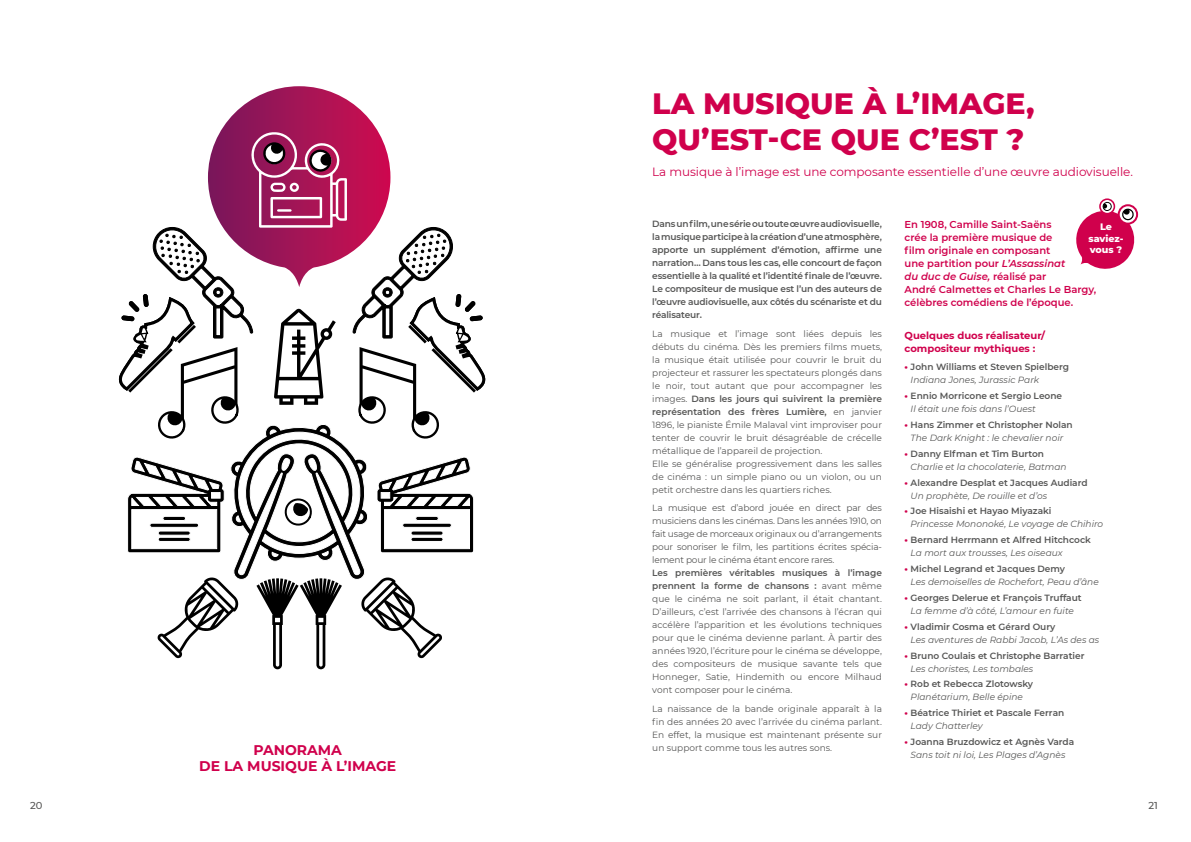
<style>
.page{position:relative;width:1191px;height:842px;background:#fff}
.page>*{position:absolute;margin:0;border:0;box-sizing:border-box;transform-origin:0 0}
.t1{font:800 30px/36px "Montserrat";color:#d0004c}
.t2{font:700 14px/16.8px "Montserrat";color:#d0004c;text-align:center}
.t3{font:12px "Montserrat";letter-spacing:-.005em;color:#d0004c}
.t4{font:600 10px/13px "Montserrat";color:#d0004c}
.t5{font:700 10px/13px "Montserrat";color:#d0004c}
.t6{font:500 10px "Montserrat";color:#565655}
.t7{font:800 9.5px/11.5px "Montserrat";color:#fff;text-align:center}
.t8{font:9px/13px "Montserrat";color:#565655;text-align:justify}
.t9{font:600 9px/13px "Montserrat";color:#565655}
.t10{font:italic 9px/13px "Montserrat";color:#565655}
.t11{font:9px/13px "Montserrat";letter-spacing:-.02em;color:#565655}
.s1{font-weight:600}
.s2{font-style:italic}
.s3{font-weight:800;color:#d0004c}
.s4{font-weight:400;font-style:italic}
.s5{font-weight:800;font-style:normal;color:#d0004c}
.s6{font-weight:600;font-style:normal}
</style>
<div class="page">
<svg style="left:119px;top:86px;width:367px;height:583px"></svg>
<div style="left:1117px;top:204px;width:21px;height:21px;border:2px solid #d0004c;border-radius:50%"></div>
<div style="left:1099px;top:198px;width:16px;height:16px;border:2px solid #d0004c;border-radius:50%"></div>
<svg style="left:1076px;top:202px;width:61px;height:67px"></svg>
<h1 class="t1" style="left:652px;top:84px;width:384px">LA MUSIQUE À L’IMAGE,<br>QU’EST-CE QUE C’EST ?</h1>
<h2 class="t2" style="left:199px;top:740px;width:199px">PANORAMA<br>DE LA MUSIQUE À L’IMAGE</h2>
<h3 class="t3" style="left:652px;top:163px;width:482px">La musique à l’image est une composante essentielle d’une œuvre audiovisuelle.</h3>
<p class="t9" style="left:652px;top:217px;width:231px;text-align:justify">Dans un film, une série ou toute œuvre audiovisuelle, la musique participe à la création d’une atmosphère, apporte un supplément d’émotion, affirme une narration… Dans tous les cas, elle concourt de façon essentielle à la qualité et l’identité finale de l’œuvre.<br>Le compositeur de musique est l’un des auteurs de l’œuvre audiovisuelle, aux côtés du scénariste et du réalisateur.</p>
<p class="t8" style="left:652px;top:327px;width:231px;text-align:left">La musique et l’image sont liées depuis les débuts du cinéma. Dès les premiers films muets, la musique était utilisée pour couvrir le bruit du projecteur et rassurer les spectateurs plongés dans le noir, tout autant que pour accompagner les images. <span class="s1">Dans les jours qui suivirent la première représentation des frères Lumière,</span> en janvier 1896, le pianiste Émile Malaval vint improviser pour tenter de couvrir le bruit désagréable de crécelle métallique de l’appareil de projection.<br>Elle se généralise progressivement dans les salles de cinéma : un simple piano ou un violon, ou un petit orchestre dans les quartiers riches.</p>
<p class="t11" style="left:652px;top:501px;width:231px">La musique est d’abord jouée en direct par des musiciens dans les cinémas. Dans les années 1910, on fait usage de morceaux originaux ou d’arrangements pour sonoriser le film, les partitions écrites spécia&shy;lement pour le cinéma étant encore rares.</p>
<p class="t8" style="left:652px;top:566px;width:231px"><span class="s1">Les premières véritables musiques à l’image prennent la forme de chansons :</span> avant même que le cinéma ne soit parlant, il était chantant.<br>D’ailleurs, c’est l’arrivée des chansons à l’écran qui accélère l’apparition et les évolutions techniques pour que le cinéma devienne parlant. À partir des années 1920, l’écriture pour le cinéma se développe, des compositeurs de musique savante tels que Honneger, Satie, Hindemith ou encore Milhaud vont composer pour le cinéma.</p>
<p class="t8" style="left:652px;top:702px;width:231px">La naissance de la bande originale apparaît à la fin des années 20 avec l’arrivée du cinéma parlant.<br>En effet, la musique est maintenant présente sur un support comme tous les autres sons.</p>
<p class="t4" style="left:904px;top:218px;width:193px">En 1908, Camille Saint-Saëns<br>crée la première musique de<br>film originale en composant<br>une partition pour <span class="s2">L’Assassinat<br>du duc de Guise,</span> réalisé par<br>André Calmettes et Charles Le Bargy, célèbres comédiens de l’époque.</p>
<p class="t7" style="left:1088px;top:220px;width:37px">Le saviez&shy;vous ?</p>
<p class="t5" style="left:904px;top:328px;width:142px">Quelques duos réalisateur/ compositeur mythiques :</p>
<p class="t9" style="left:910px;top:360px;width:160px;text-indent:-6px"><span class="s3">•</span> John Williams et Steven Spielberg<br><span class="s4">Indiana Jones, Jurassic Park</span></p>
<p class="t9" style="left:910px;top:389px;width:153px;text-indent:-6px"><span class="s3">•</span> Ennio Morricone et Sergio Leone<br><span class="s4">Il était une fois dans l’Ouest</span></p>
<p class="t10" style="left:904px;top:418px;width:170px;text-align:center"><span class="s5">•</span> <span class="s6">Hans Zimmer et Christopher Nolan<br></span>The Dark Knight : le chevalier noir</p>
<p class="t10" style="left:910px;top:447px;width:157px;text-indent:-6px"><span class="s5">•</span> <span class="s6">Danny Elfman et Tim Burton<br></span>Charlie et la chocolaterie, Batman</p>
<p class="t9" style="left:910px;top:475px;width:178px;text-indent:-6px"><span class="s3">•</span> Alexandre Desplat et Jacques Audiard<br><span class="s4">Un prophète, De rouille et d’os</span></p>
<p class="t10" style="left:910px;top:504px;width:194px;text-indent:-6px"><span class="s5">•</span> <span class="s6">Joe Hisaishi et Hayao Miyazaki<br></span>Princesse Mononoké, Le voyage de Chihiro</p>
<p class="t9" style="left:910px;top:533px;width:182px;text-indent:-6px"><span class="s3">•</span> Bernard Herrmann et Alfred Hitchcock<br><span class="s4">La mort aux trousses, Les oiseaux</span></p>
<p class="t10" style="left:910px;top:562px;width:190px;text-indent:-6px"><span class="s5">•</span> <span class="s6">Michel Legrand et Jacques Demy<br></span>Les demoiselles de Rochefort, Peau d’âne</p>
<p class="t9" style="left:904px;top:591px;width:179px;text-align:center"><span class="s3">•</span> Georges Delerue et François Truffaut<br><span class="s4">La femme d’à côté, L’amour en fuite</span></p>
<p class="t10" style="left:910px;top:620px;width:190px;text-indent:-6px"><span class="s5">•</span> <span class="s6">Vladimir Cosma et Gérard Oury<br></span>Les aventures de Rabbi Jacob, L’As des as</p>
<p class="t9" style="left:910px;top:648px;width:175px;text-indent:-6px"><span class="s3">•</span> Bruno Coulais et Christophe Barratier<br><span class="s4">Les choristes, Les tombales</span></p>
<p class="t10" style="left:904px;top:677px;width:130px;text-align:center"><span class="s5">•</span> <span class="s6">Rob et Rebecca Zlotowsky<br></span>Planétarium, Belle épine</p>
<p class="t9" style="left:910px;top:706px;width:155px;text-indent:-6px"><span class="s3">•</span> Béatrice Thiriet et Pascale Ferran<br><span class="s4">Lady Chatterley</span></p>
<p class="t10" style="left:904px;top:735px;width:171px;text-align:center"><span class="s5">•</span> <span class="s6">Joanna Bruzdowicz et Agnès Varda<br></span>Sans toit ni loi, Les Plages d’Agnès</p>
<p class="t6" style="left:30px;top:799px;width:14px">20</p>
<p class="t6" style="left:1148px;top:799px;width:11px">21</p>
</div>
